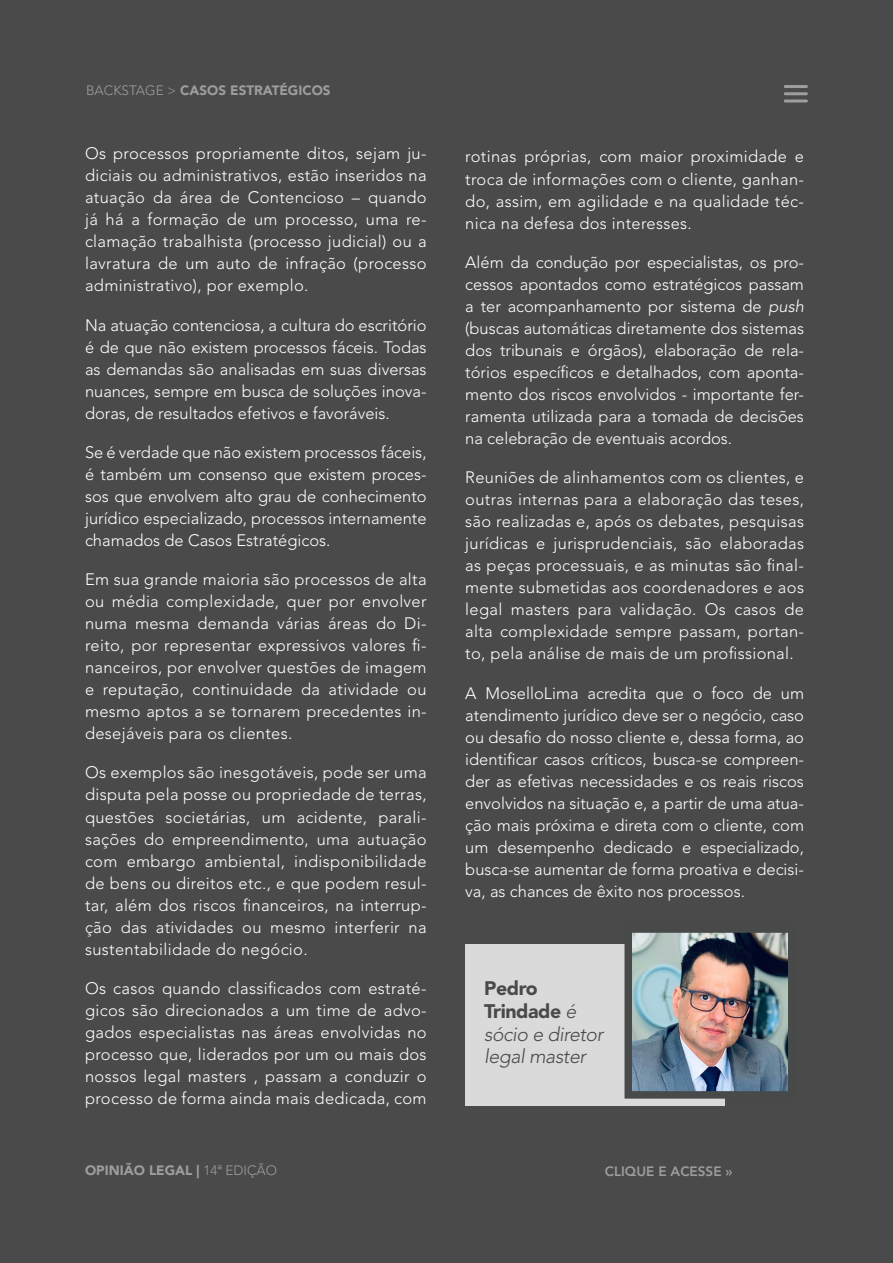
<style>
.page{position:relative;width:893px;height:1263px;background:#494a49}
.page>*{position:absolute;margin:0;border:0;box-sizing:border-box;transform-origin:0 0}
.t1{font:italic 300 19.5px/22.8px "Avenir LT Std";letter-spacing:-.02em;color:#494a49}
.t2{font:300 16.5px/22px "Avenir LT Std";letter-spacing:.02em;color:#fff;text-align:justify}
.t3{font:900 13.5px "Avenir LT Std";color:#9d9d9c}
.t4{font:800 13.5px "Avenir LT Std";color:#9d9d9c}
.s1{font-weight:300}
.s2{font-style:italic}
.s3{font-weight:900;font-style:normal}
</style>
<div class="page">
<hr style="left:785px;top:85px;width:21px;height:3px;background:#9e9e9c">
<hr style="left:785px;top:92px;width:21px;height:3px;background:#9e9e9c">
<hr style="left:785px;top:99px;width:21px;height:3px;background:#9e9e9c">
<div style="left:466px;top:944px;width:259px;height:162px;background:#dadada"></div>
<img style="left:633px;top:934px;width:153px;height:156px">
<div style="left:624px;top:925px;width:171px;height:174px;border:8px solid #484a4a"></div>
<p class="t3" style="left:86px;top:82px;width:246px"><span class="s1">BACKSTAGE &gt;</span> CASOS ESTRATÉGICOS</p>
<p class="t2" style="left:85px;top:143px;width:343px">Os processos propriamente ditos, sejam ju&shy;diciais ou administrativos, estão inseridos na atuação da área de Contencioso – quando já há a formação de um processo, uma re&shy;clamação trabalhista (processo judicial) ou a lavratura de um auto de infração (processo administrativo), por exemplo.</p>
<p class="t2" style="left:85px;top:314px;width:343px">Na atuação contenciosa, a cultura do escritório é de que não existem processos fáceis. Todas as demandas são analisadas em suas diversas nuances, sempre em busca de soluções inova&shy;doras, de resultados efetivos e favoráveis.</p>
<p class="t2" style="left:85px;top:441px;width:343px">Se é verdade que não existem processos fáceis, é também um consenso que existem proces&shy;sos que envolvem alto grau de conhecimento jurídico especializado, processos internamente chamados de Casos Estratégicos.</p>
<p class="t2" style="left:85px;top:568px;width:343px">Em sua grande maioria são processos de alta ou média complexidade, quer por envolver numa mesma demanda várias áreas do Di&shy;reito, por representar expressivos valores fi&shy;nanceiros, por envolver questões de imagem e reputação, continuidade da atividade ou mesmo aptos a se tornarem precedentes in&shy;desejáveis para os clientes.</p>
<p class="t2" style="left:85px;top:762px;width:343px">Os exemplos são inesgotáveis, pode ser uma disputa pela posse ou propriedade de terras, questões societárias, um acidente, parali&shy;sações do empreendimento, uma autuação com embargo ambiental, indisponibilidade de bens ou direitos etc., e que podem resul&shy;tar, além dos riscos financeiros, na interrup&shy;ção das atividades ou mesmo interferir na sustentabilidade do negócio.</p>
<p class="t2" style="left:85px;top:977px;width:343px">Os casos quando classificados com estraté&shy;gicos são direcionados a um time de advo&shy;gados especialistas nas áreas envolvidas no processo que, liderados por um ou mais dos nossos legal masters , passam a conduzir o processo de forma ainda mais dedicada, com</p>
<p class="t2" style="left:465px;top:146px;width:340px">rotinas próprias, com maior proximidade e troca de informações com o cliente, ganhan&shy;do, assim, em agilidade e na qualidade téc&shy;nica na defesa dos interesses.</p>
<p class="t2" style="left:465px;top:251px;width:340px">Além da condução por especialistas, os pro&shy;cessos apontados como estratégicos passam a ter acompanhamento por sistema de <span class="s2">push </span>(buscas automáticas diretamente dos sistemas dos tribunais e órgãos), elaboração de rela&shy;tórios específicos e detalhados, com aponta&shy;mento dos riscos envolvidos - importante fer&shy;ramenta utilizada para a tomada de decisões na celebração de eventuais acordos.</p>
<p class="t2" style="left:465px;top:466px;width:340px">Reuniões de alinhamentos com os clientes, e outras internas para a elaboração das teses, são realizadas e, após os debates, pesquisas jurídicas e jurisprudenciais, são elaboradas as peças processuais, e as minutas são final&shy;mente submetidas aos coordenadores e aos legal masters para validação. Os casos de alta complexidade sempre passam, portan&shy;to, pela análise de mais de um profissional.</p>
<p class="t2" style="left:465px;top:682px;width:340px">A MoselloLima acredita que o foco de um atendimento jurídico deve ser o negócio, caso ou desafio do nosso cliente e, dessa forma, ao identificar casos críticos, busca-se compreen&shy;der as efetivas necessidades e os reais riscos envolvidos na situação e, a partir de uma atua&shy;ção mais próxima e direta com o cliente, com um desempenho dedicado e especializado, busca-se aumentar de forma proativa e decisi&shy;va, as chances de êxito nos processos.</p>
<p class="t1" style="left:484px;top:977px;width:121px"><span class="s3">Pedro<br>Trindade</span> é sócio e diretor legal master</p>
<p class="t3" style="left:85px;top:1162px;width:194px">OPINIÃO LEGAL | <span class="s1">14a EDIÇÃO</span></p>
<p class="t4" style="left:605px;top:1164px;width:129px">CLIQUE E ACESSE »</p>
</div>
